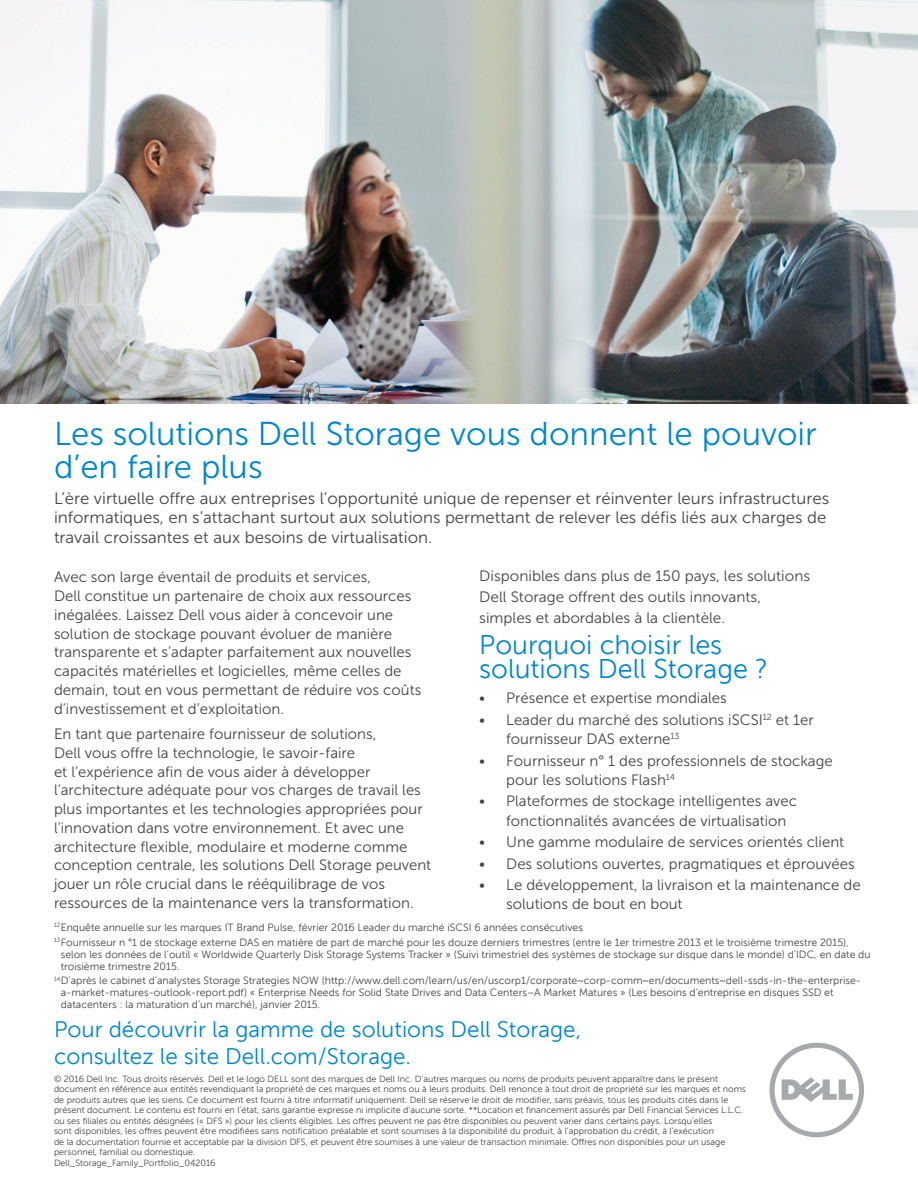
<style>
.page{position:relative;width:918px;height:1188px;background:#fff}
.page>*{position:absolute;margin:0;border:0;box-sizing:border-box;transform-origin:0 0}
.Section_Headers_1{font:33px/33px "Museo Sans For Dell 300";color:#0087cb}
.Header_Level_2{font:27px/24px "Museo Sans For Dell";color:#0087cb}
.Call_to_action_Serif{font:22.5px/27px "Museo Sans For Dell";color:#0087cb}
.Paragraph_2{font:16.5px/19.5px "Museo Sans For Dell 300";color:#444}
.Paragraph_2-2{font:15px/18.8px "Museo Sans For Dell 300";color:#444}
.Footnote{font:10.5px/12px "Museo Sans For Dell";color:#444}
.Birdseed{font:9px/10.5px "Museo Sans For Dell";color:#444}
</style>
<div class="page">
<img style="left:0;top:0;width:918px;height:404px">
<svg style="left:770px;top:1043px;width:94px;height:94px"></svg>
<p class="Section_Headers_1" style="left:54px;top:417px;width:765px">Les solutions Dell Storage vous donnent le pouvoir d’en faire plus</p>
<p class="Paragraph_2" style="left:54px;top:489px;width:777px">L’ère virtuelle offre aux entreprises l’opportunité unique de repenser et réinventer leurs infrastructures informatiques, en s’attachant surtout aux solutions permettant de relever les défis liés aux charges de travail croissantes et aux besoins de virtualisation.</p>
<p class="Paragraph_2-2" style="left:479px;top:566px;width:332px;line-height:21px">Disponibles dans plus de 150 pays, les solutions<br>Dell Storage offrent des outils innovants, simples et abordables à la clientèle.</p>
<p class="Header_Level_2" style="left:479px;top:633px;width:290px">Pourquoi choisir les solutions Dell Storage ?</p>
<p class="Paragraph_2-2" style="left:479px;top:689px;width:249px">• Présence et expertise mondiales</p>
<p class="Paragraph_2-2" style="left:506px;top:710px;width:309px;line-height:19.5px;text-indent:-27px">• Leader du marché des solutions iSCSI<sup>12</sup> et 1er fournisseur DAS externe<sup>13</sup></p>
<p class="Paragraph_2-2" style="left:506px;top:751px;width:328px;line-height:19.5px;text-indent:-27px">• Fournisseur n° 1 des professionnels de stockage pour les solutions Flash<sup>14</sup></p>
<p class="Paragraph_2-2" style="left:506px;top:792px;width:292px;line-height:19.5px;text-indent:-27px">• Plateformes de stockage intelligentes avec fonctionnalités avancées de virtualisation</p>
<p class="Paragraph_2-2" style="left:479px;top:833px;width:367px">• Une gamme modulaire de services orientés client</p>
<p class="Paragraph_2-2" style="left:479px;top:854px;width:377px">• Des solutions ouvertes, pragmatiques et éprouvées</p>
<p class="Paragraph_2-2" style="left:506px;top:875px;width:356px;line-height:19.5px;text-indent:-27px">• Le développement, la livraison et la maintenance de solutions de bout en bout</p>
<p class="Footnote" style="left:54px;top:921px;width:531px"><sup>12</sup>Enquête annuelle sur les marques IT Brand Pulse, février 2016 Leader du marché iSCSI 6 années consécutives</p>
<p class="Footnote" style="left:61px;top:936px;width:811px;text-indent:-7px"><sup>13</sup>Fournisseur n °1 de stockage externe DAS en matière de part de marché pour les douze derniers trimestres (entre le 1er trimestre 2013 et le troisième trimestre 2015), selon les données de l’outil « Worldwide Quarterly Disk Storage Systems Tracker » (Suivi trimestriel des systèmes de stockage sur disque dans le monde) d’IDC, en date du troisième trimestre 2015.</p>
<p class="Footnote" style="left:61px;top:975px;width:802px;text-indent:-7px"><sup>14</sup>D’après le cabinet d’analystes Storage Strategies NOW (http://www.dell.com/learn/us/en/uscorp1/corporate~corp-comm~en/documents~dell-ssds-in-the-enterprise&shy;a-market-matures-outlook-report.pdf) « Enterprise Needs for Solid State Drives and Data Centers–A Market Matures » (Les besoins d’entreprise en disques SSD et datacenters : la maturation d’un marché), janvier 2015.</p>
<p class="Paragraph_2-2" style="left:54px;top:568px;width:369px">Avec son large éventail de produits et services,<br>Dell constitue un partenaire de choix aux ressources inégalées. Laissez Dell vous aider à concevoir une solution de stockage pouvant évoluer de manière transparente et s’adapter parfaitement aux nouvelles capacités matérielles et logicielles, même celles de demain, tout en vous permettant de réduire vos coûts d’investissement et d’exploitation.</p>
<p class="Paragraph_2-2" style="left:54px;top:725px;width:379px">En tant que partenaire fournisseur de solutions,<br>Dell vous offre la technologie, le savoir-faire<br>et l’expérience afin de vous aider à développer l’architecture adéquate pour vos charges de travail les plus importantes et les technologies appropriées pour l’innovation dans votre environnement. Et avec une architecture flexible, modulaire et moderne comme conception centrale, les solutions Dell Storage peuvent jouer un rôle crucial dans le rééquilibrage de vos ressources de la maintenance vers la transformation.</p>
<p class="Call_to_action_Serif" style="left:54px;top:1016px;width:529px">Pour découvrir la gamme de solutions Dell Storage, consultez le site Dell.com/Storage.</p>
<p class="Birdseed" style="left:54px;top:1074px;width:693px">© 2016 Dell Inc. Tous droits réservés. Dell et le logo DELL sont des marques de Dell Inc. D’autres marques ou noms de produits peuvent apparaître dans le présent document en référence aux entités revendiquant la propriété de ces marques et noms ou à leurs produits. Dell renonce à tout droit de propriété sur les marques et noms de produits autres que les siens. Ce document est fourni à titre informatif uniquement. Dell se réserve le droit de modifier, sans préavis, tous les produits cités dans le présent document. Le contenu est fourni en l’état, sans garantie expresse ni implicite d’aucune sorte. **Location et financement assurés par Dell Financial Services L.L.C. ou ses filiales ou entités désignées (« DFS ») pour les clients éligibles. Les offres peuvent ne pas être disponibles ou peuvent varier dans certains pays. Lorsqu’elles<br>sont disponibles, les offres peuvent être modifiées sans notification préalable et sont soumises à la disponibilité du produit, à l’approbation du crédit, à l’exécution<br>de la documentation fournie et acceptable par la division DFS, et peuvent être soumises à une valeur de transaction minimale. Offres non disponibles pour un usage personnel, familial ou domestique.</p>
<p class="Birdseed" style="left:54px;top:1158px;width:163px">Dell_Storage_Family_Portfolio_042016</p>
</div>
